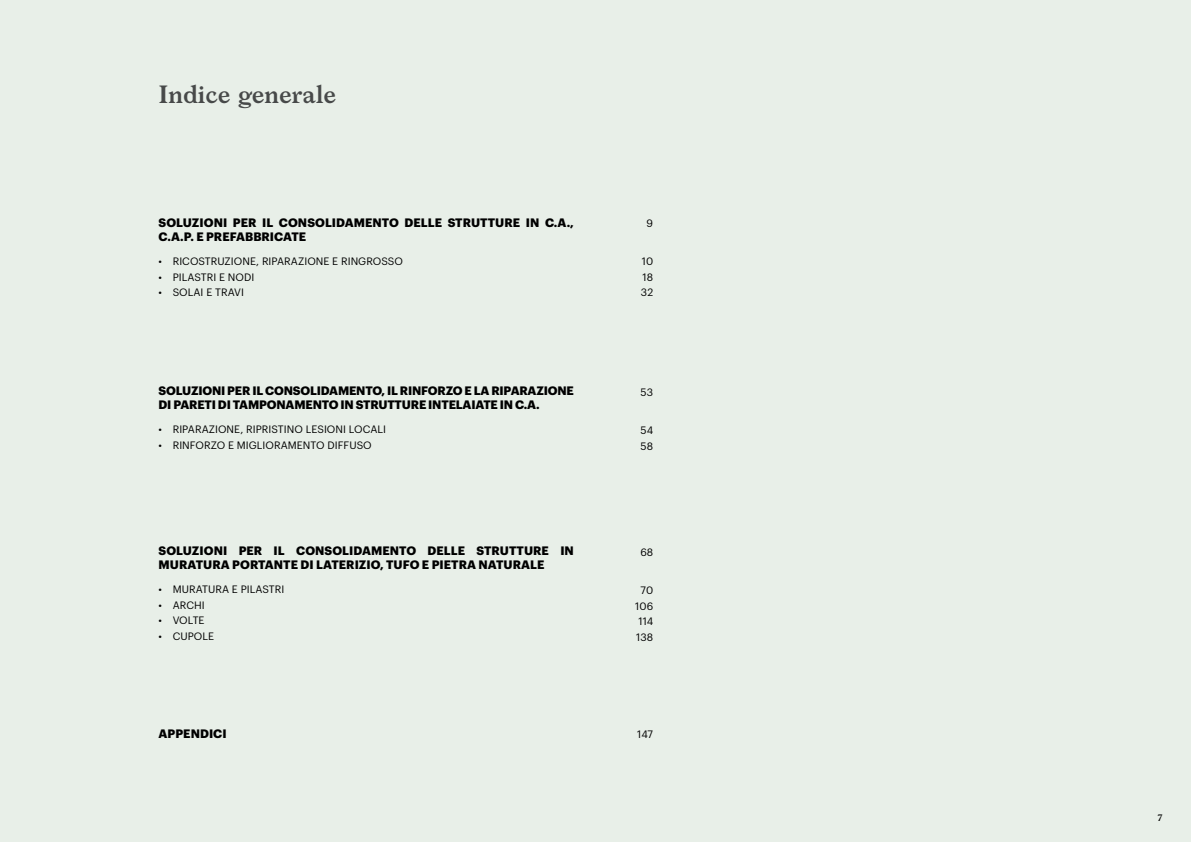
<style>
.page{position:relative;width:1191px;height:842px;background:#e8efe8}
.page>*{position:absolute;margin:0;border:0;box-sizing:border-box;transform-origin:0 0}
.t1{font:600 24px "Larish Neue";color:#474949}
.t2{font:700 12px/14.4px "Graphik";letter-spacing:.005em;color:#000}
.t3{font:700 12px/14.4px "Graphik";letter-spacing:-.015em;color:#000}
.t4{font:10.5px/15.4px "Graphik";letter-spacing:.005em;color:#000;text-align:justify}
.t5{font:600 9px "Larish Neue";color:#000}
</style>
<div class="page">
<h1 class="t1" style="left:158px;top:76px;width:179px">Indice generale</h1>
<p class="t2" style="left:158px;top:214px;width:417px">SOLUZIONI PER IL CONSOLIDAMENTO DELLE STRUTTURE IN C.A.,<br>C.A.P. E PREFABBRICATE</p>
<p class="t4" style="left:158px;top:253px;width:246px">• RICOSTRUZIONE, RIPARAZIONE E RINGROSSO</p>
<p class="t4" style="left:158px;top:268px;width:97px">• PILASTRI E NODI</p>
<p class="t4" style="left:158px;top:284px;width:87px">• SOLAI E TRAVI</p>
<p class="t3" style="left:158px;top:382px;width:417px">SOLUZIONI PER IL CONSOLIDAMENTO, IL RINFORZO E LA RIPARAZIONE<br>DI PARETI DI TAMPONAMENTO IN STRUTTURE INTELAIATE IN C.A.</p>
<p class="t4" style="left:158px;top:421px;width:229px">• RIPARAZIONE, RIPRISTINO LESIONI LOCALI</p>
<p class="t4" style="left:158px;top:436px;width:215px">• RINFORZO E MIGLIORAMENTO DIFFUSO</p>
<p class="t2" style="left:158px;top:542px;width:417px">SOLUZIONI PER IL CONSOLIDAMENTO DELLE STRUTTURE IN<br>MURATURA PORTANTE DI LATERIZIO, TUFO E PIETRA NATURALE</p>
<p class="t4" style="left:158px;top:581px;width:127px">• MURATURA E PILASTRI</p>
<p class="t4" style="left:158px;top:596px;width:48px">• ARCHI</p>
<p class="t4" style="left:158px;top:612px;width:48px">• VOLTE</p>
<p class="t4" style="left:158px;top:627px;width:57px">• CUPOLE</p>
<p class="t4" style="left:646px;top:214px;width:8px">9</p>
<p class="t4" style="left:641px;top:253px;width:14px">10<br>18<br>32</p>
<p class="t4" style="left:640px;top:383px;width:14px">53</p>
<p class="t4" style="left:640px;top:422px;width:14px">54<br>58</p>
<p class="t4" style="left:640px;top:543px;width:14px">68</p>
<p class="t4" style="left:635px;top:582px;width:19px;text-align:center">70<br>106<br>114<br>138</p>
<p class="t2" style="left:158px;top:726px;width:70px">APPENDICI</p>
<p class="t4" style="left:637px;top:726px;width:17px">147</p>
<p class="t5" style="left:1158px;top:810px;width:6px">7</p>
</div>
